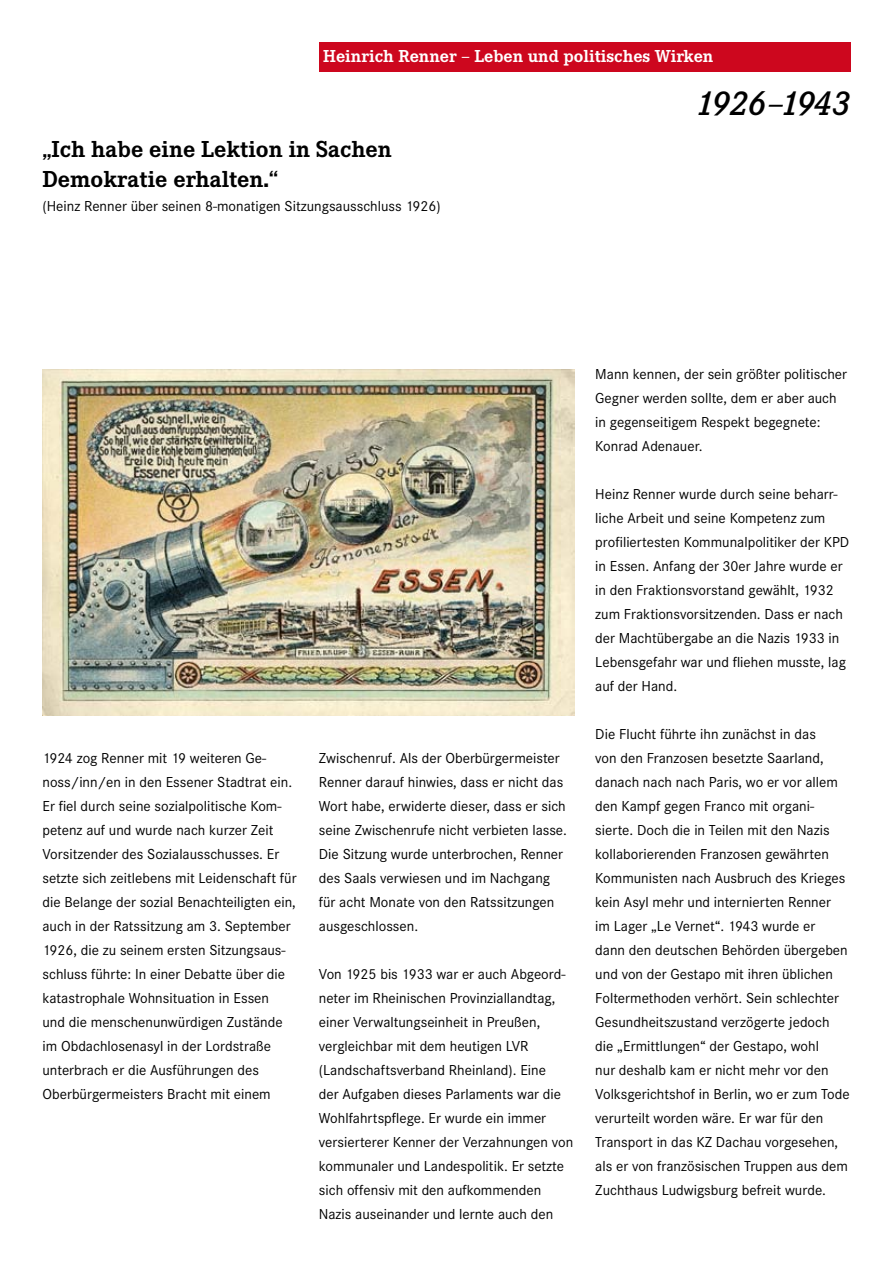
<style>
.page{position:relative;width:893px;height:1263px;background:#fff}
.page>*{position:absolute;margin:0;border:0;box-sizing:border-box;transform-origin:0 0}
.t1{font:italic 600 36px "Corporate E";letter-spacing:-.015em;color:#000}
.t2{font:700 24px/30px "Corporate E";color:#000}
.t3{font:700 18px "Corporate E";color:#fff}
.t4{font:15px/24px "Corporate S";color:#000}
</style>
<div class="page">
<div style="left:319px;top:43px;width:531px;height:29px;background:#cd071e"></div>
<img style="left:43px;top:369px;width:531px;height:346px">
<p class="t3" style="left:323px;top:46px;width:392px">Heinrich Renner – Leben und politisches Wirken</p>
<h1 class="t1" style="left:696px;top:83px;width:156px">1926–1943</h1>
<h2 class="t2" style="left:43px;top:134px;width:351px">„Ich habe eine Lektion in Sachen<br>Demokratie erhalten.“</h2>
<p class="t4" style="left:43px;top:194px;width:400px">(Heinz Renner über seinen 8-monatigen Sitzungsausschluss 1926)</p>
<p class="t4" style="left:43px;top:746px;width:256px">1924 zog Renner mit 19 weiteren Ge&shy;noss/inn/en in den Essener Stadtrat ein.<br>Er fiel durch seine sozialpolitische Kom&shy;petenz auf und wurde nach kurzer Zeit Vorsitzender des Sozialausschusses. Er setzte sich zeitlebens mit Leidenschaft für die Belange der sozial Benachteiligten ein, auch in der Ratssitzung am 3. September 1926, die zu seinem ersten Sitzungsaus&shy;schluss führte: In einer Debatte über die katastrophale Wohnsituation in Essen<br>und die menschenunwürdigen Zustände im Obdachlosenasyl in der Lordstraße unterbrach er die Ausführungen des Oberbürgermeisters Bracht mit einem</p>
<p class="t4" style="left:319px;top:746px;width:250px">Zwischenruf. Als der Oberbürgermeister Renner darauf hinwies, dass er nicht das Wort habe, erwiderte dieser, dass er sich seine Zwischenrufe nicht verbieten lasse.<br>Die Sitzung wurde unterbrochen, Renner des Saals verwiesen und im Nachgang für acht Monate von den Ratssitzungen ausgeschlossen.</p>
<p class="t4" style="left:319px;top:962px;width:256px">Von 1925 bis 1933 war er auch Abgeord&shy;neter im Rheinischen Provinziallandtag, einer Verwaltungseinheit in Preußen, vergleichbar mit dem heutigen LVR (Landschaftsverband Rheinland). Eine<br>der Aufgaben dieses Parlaments war die Wohlfahrtspflege. Er wurde ein immer versierterer Kenner der Verzahnungen von kommunaler und Landespolitik. Er setzte sich offensiv mit den aufkommenden Nazis auseinander und lernte auch den</p>
<p class="t4" style="left:595px;top:362px;width:253px">Mann kennen, der sein größter politischer Gegner werden sollte, dem er aber auch in gegenseitigem Respekt begegnete:<br>Konrad Adenauer.</p>
<p class="t4" style="left:595px;top:482px;width:256px">Heinz Renner wurde durch seine beharr&shy;liche Arbeit und seine Kompetenz zum profiliertesten Kommunalpolitiker der KPD in Essen. Anfang der 30er Jahre wurde er in den Fraktionsvorstand gewählt, 1932 zum Fraktionsvorsitzenden. Dass er nach der Machtübergabe an die Nazis 1933 in Lebensgefahr war und fliehen musste, lag auf der Hand.</p>
<p class="t4" style="left:595px;top:722px;width:256px">Die Flucht führte ihn zunächst in das<br>von den Franzosen besetzte Saarland, danach nach nach Paris, wo er vor allem den Kampf gegen Franco mit organi&shy;sierte. Doch die in Teilen mit den Nazis kollaborierenden Franzosen gewährten Kommunisten nach Ausbruch des Krieges kein Asyl mehr und internierten Renner<br>im Lager „Le Vernet“. 1943 wurde er<br>dann den deutschen Behörden übergeben und von der Gestapo mit ihren üblichen Foltermethoden verhört. Sein schlechter Gesundheitszustand verzögerte jedoch die „Ermittlungen“ der Gestapo, wohl<br>nur deshalb kam er nicht mehr vor den Volksgerichtshof in Berlin, wo er zum Tode verurteilt worden wäre. Er war für den Transport in das KZ Dachau vorgesehen, als er von französischen Truppen aus dem Zuchthaus Ludwigsburg befreit wurde.</p>
</div>
